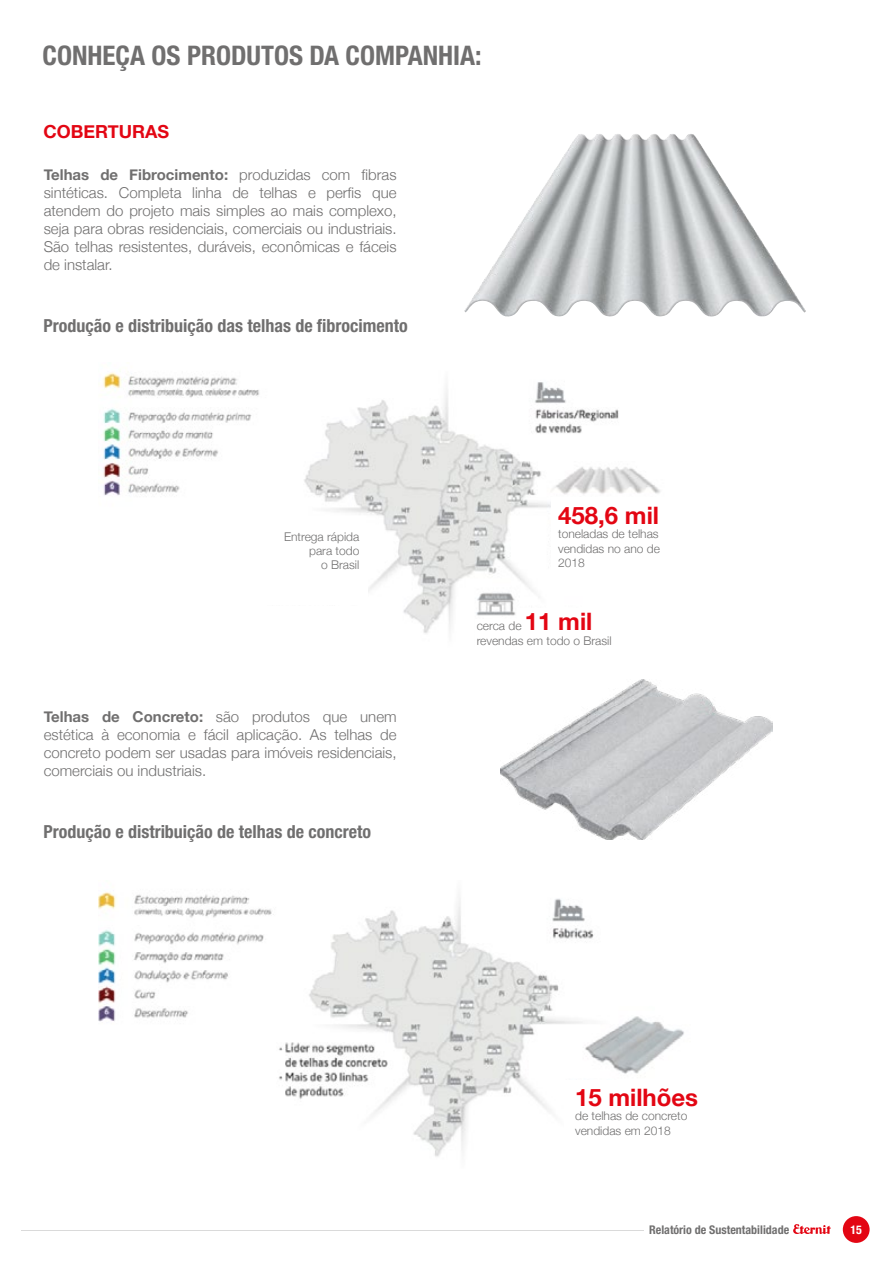
<style>
.page{position:relative;width:893px;height:1263px;background:#fff}
.page>*{position:absolute;margin:0;border:0;box-sizing:border-box;transform-origin:0 0}
.t1{font:700 condensed 27px "Helvetica Neue";color:#706f6f}
.t2{font:700 24px "Helvetica Neue";color:#e30613}
.t3{font:700 condensed 18px "Helvetica Neue";color:#706f6f}
.t4{font:700 18px "Helvetica Neue";color:#e30613}
.t5{font:300 15px/18px "Helvetica Neue";color:#706f6f;text-align:justify}
.t6{font:300 12px/14.4px "Helvetica Neue";color:#706f6f}
.t7{font:700 condensed 12px "Helvetica Neue";color:#706f6f}
.t8{font:700 condensed 12px "Helvetica Neue";color:#fff}
.s1{font-weight:700}
.s2{font-weight:700;font-size:24px;color:#e30613}
</style>
<div class="page">
<div style="left:843px;top:1216px;width:27px;height:27px;background:#e30613;border-radius:50%"></div>
<svg style="left:793px;top:1224px;width:38px;height:10px"></svg>
<hr style="left:21px;top:1230px;width:623px;height:1px;background:#dadada">
<img style="left:464px;top:134px;width:342px;height:183px">
<img style="left:501px;top:679px;width:271px;height:161px">
<img style="left:102px;top:372px;width:558px;height:261px">
<img style="left:98px;top:892px;width:586px;height:265px">
<div style="left:552px;top:497px;width:116px;height:73px;background:#fff"></div>
<div style="left:564px;top:1080px;width:116px;height:72px;background:#fff"></div>
<div style="left:475px;top:619px;width:116px;height:32px;background:#fff"></div>
<div style="left:517px;top:608px;width:80px;height:43px;background:#fff"></div>
<div style="left:242px;top:529px;width:126px;height:76px;background:#fff"></div>
<h1 class="t1" style="left:43px;top:40px;width:441px">CONHEÇA OS PRODUTOS DA COMPANHIA:</h1>
<p class="t4" style="left:44px;top:117px;width:127px">COBERTURAS</p>
<p class="t5" style="left:44px;top:164px;width:354px"><span class="s1">Telhas de Fibrocimento:</span> produzidas com fibras sintéticas. Completa linha de telhas e perfis que atendem do projeto mais simples ao mais complexo, seja para obras residenciais, comerciais ou industriais.<br>São telhas resistentes, duráveis, econômicas e fáceis de instalar.</p>
<p class="t3" style="left:44px;top:314px;width:366px">Produção e distribuição das telhas de fibrocimento</p>
<p class="t6" style="left:284px;top:528px;width:77px;text-align:right">Entrega rápida para todo<br>o Brasil</p>
<p class="t5" style="left:44px;top:706px;width:354px"><span class="s1">Telhas de Concreto:</span> são produtos que unem estética à economia e fácil aplicação. As telhas de concreto podem ser usadas para imóveis residenciais, comerciais ou industriais.</p>
<p class="t3" style="left:43px;top:821px;width:329px">Produção e distribuição de telhas de concreto</p>
<h2 class="t2" style="left:558px;top:496px;width:102px">458,6 mil</h2>
<p class="t6" style="left:558px;top:526px;width:103px;text-align:justify">toneladas de telhas vendidas no ano de 2018</p>
<p class="t6" style="left:477px;top:618px;width:137px">cerca de <span class="s2">11 mil </span>revendas em todo o Brasil</p>
<h2 class="t2" style="left:575px;top:1079px;width:125px">15 milhões</h2>
<p class="t6" style="left:575px;top:1108px;width:114px">de telhas de concreto vendidas em 2018</p>
<p class="t7" style="left:649px;top:1222px;width:142px">Relatório de Sustentabilidade</p>
<p class="t8" style="left:850px;top:1222px;width:13px">15</p>
</div>
